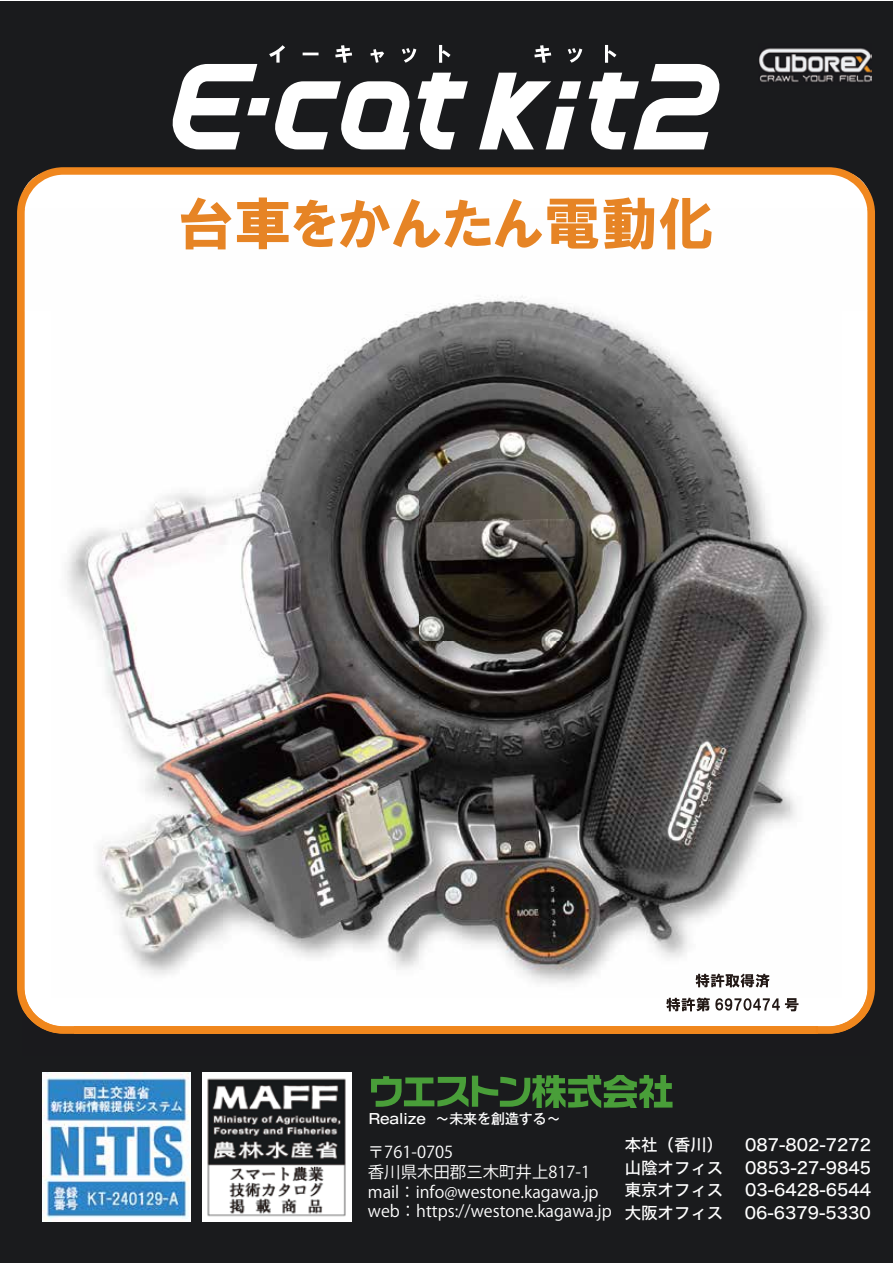
<style>
.page{position:relative;width:893px;height:1263px;background:#fff}
.page>*{position:absolute;margin:0;border:0;box-sizing:border-box;transform-origin:0 0}
.t1{font:16.35px/19.6px "Koz Go Pr 6 N";color:#fff}
.t2{font:16.35px "Hiragino Sans W5";color:#fff}
.t3{font:500 13.95px "Gothic MB101 Pro";color:#fff}
</style>
<div class="page">
<div style="left:0;top:1px;width:892px;height:212px;background:#1a1b1d"></div>
<svg style="left:172px;top:45px;width:296px;height:104px"></svg>
<svg style="left:479px;top:45px;width:241px;height:104px"></svg>
<div style="left:0;top:987px;width:892px;height:276px;background:#1a1b1d"></div>
<svg style="left:0;top:213px;width:21px;height:774px;background:#422f1d"></svg>
<svg style="left:871px;top:213px;width:21px;height:774px;background:#422f1d"></svg>
<img style="left:22px;top:249px;width:52px;height:785px">
<img style="left:818px;top:249px;width:52px;height:785px">
<hr style="left:74px;top:1030px;width:744px;height:4px;background:#f0871d">
<img style="left:52px;top:287px;width:789px;height:686px">
<img style="left:42px;top:1072px;width:149px;height:149px">
<img style="left:202px;top:1072px;width:149px;height:149px">
<svg style="left:21px;top:171px;width:850px;height:78px"></svg>
<svg style="left:21px;top:973px;width:850px;height:57px"></svg>
<img style="left:759px;top:48px;width:112px;height:34px">
<svg style="left:371px;top:1075px;width:301px;height:33px"></svg>
<p class="t3" style="left:369px;top:1107px;width:193px">Realize ～未来を創造する～</p>
<p class="t1" style="left:368px;top:1143px;width:245px">〒761-0705<br>香川県木田郡三木町井上817-1 mail：info@westone.kagawa.jp web：https://westone.kagawa.jp</p>
<p class="t2" style="left:625px;top:1130px;width:100px">本社（香川）</p>
<p class="t2" style="left:745px;top:1130px;width:128px">087-802-7272</p>
<p class="t2" style="left:625px;top:1153px;width:100px">山陰オフィス</p>
<p class="t2" style="left:745px;top:1153px;width:128px">0853-27-9845</p>
<p class="t2" style="left:625px;top:1175px;width:100px">東京オフィス</p>
<p class="t2" style="left:745px;top:1175px;width:128px">03-6428-6544</p>
<p class="t2" style="left:625px;top:1198px;width:100px">大阪オフィス</p>
<p class="t2" style="left:745px;top:1198px;width:128px">06-6379-5330</p>
</div>
